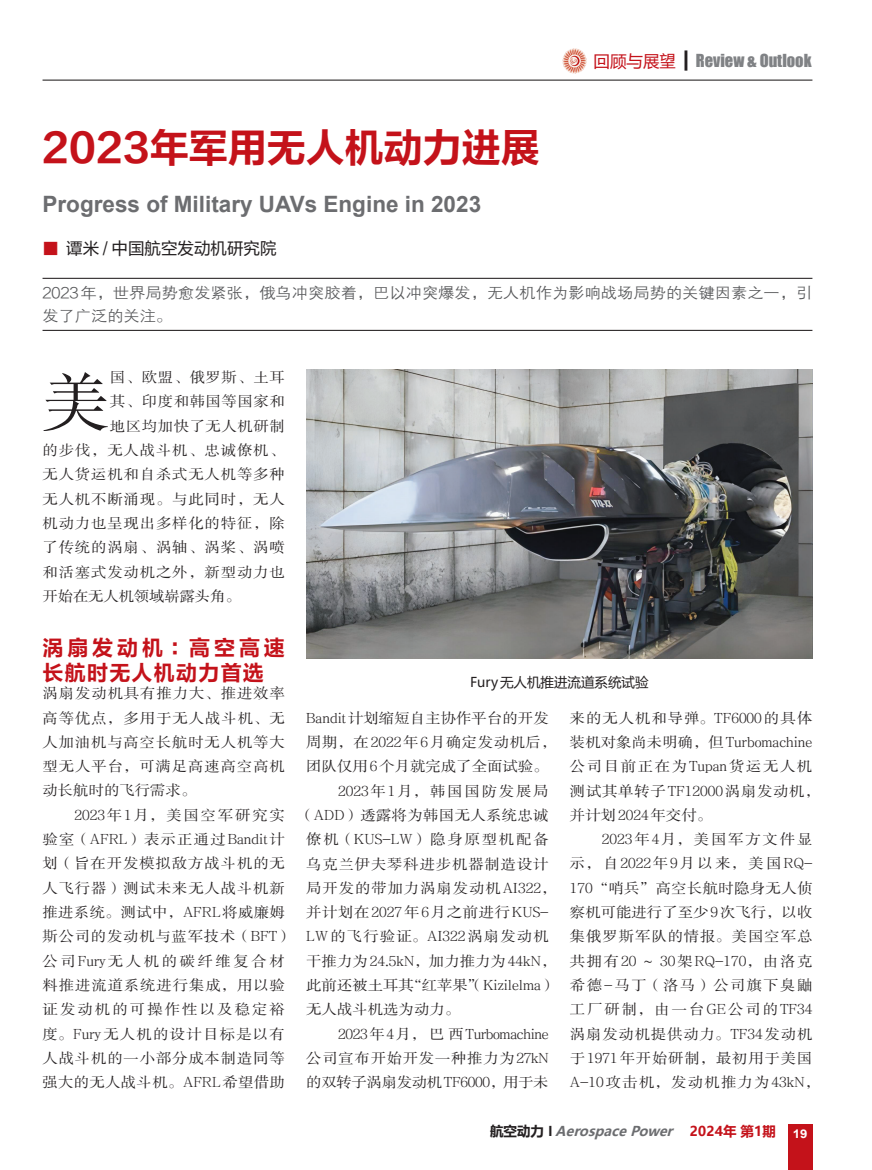
<style>
.page{position:relative;width:872px;height:1170px;background:#fff}
.page>*{position:absolute;margin:0;border:0;box-sizing:border-box;transform-origin:0 0}
.t1{font:62.85px "FZSSJW GB1 0";color:#231f20;scale:1.08 1}
.t2{font:39px "FZLTCHJW GB1 0";color:#c4121a}
.t3{font:700 22.5px "Arial";color:#6c6d70}
.t4{font:21px/24.3px "FZLTCHJW GB1 0";letter-spacing:.06em;color:#c4121a}
.t5{font:16.5px "Impact";color:#808285}
.t6{font:16.5px "FZLTHJW GB1 0";color:#231f20}
.t7{font:15px/22.5px "FZZDXJW GB1 0";letter-spacing:.005em;color:#57585a;scale:1.08 1}
.t8{font:14.25px/24.3px "FZSSJW GB1 0";letter-spacing:.05em;color:#231f20;scale:1.08 1}
.t9{font:14.25px/24.3px "FZSSJW GB1 0";color:#231f20;scale:1.08 1}
.t10{font:14.25px "FZSSJW GB1 0";letter-spacing:-.02em;color:#231f20;scale:1.08 1}
.t11{font:14.25px "FZSSJW GB1 0";letter-spacing:.115em;color:#231f20;scale:1.08 1}
.t12{font:14.25px "FZSSJW GB1 0";letter-spacing:.005em;color:#231f20;scale:1.08 1}
.t13{font:14.25px "FZSSJW GB1 0";letter-spacing:.07em;color:#231f20;scale:1.08 1}
.t14{font:14.25px "FZSSJW GB1 0";letter-spacing:.02em;color:#231f20;scale:1.08 1}
.t15{font:14.25px "FZSSJW GB1 0";letter-spacing:-.01em;color:#231f20;scale:1.08 1}
.t16{font:italic 700 13.5px "Microsoft Ya Hei";color:#6c6d70}
.t17{font:13.5px "Microsoft Ya Hei";color:#231f20}
.s1{color:#c4121a}
.s2{font-family:"Microsoft Ya Hei";color:#c4121a}
.s3{font-family:"Microsoft Ya Hei";color:#231f20}
.s4{font-style:normal;color:#231f20}
.s5{font-style:normal;color:#c4121a}
</style>
<div class="page">
<div style="left:787px;top:1124px;width:25px;height:45px;background:#c4121a"></div>
<hr style="left:43px;top:80px;width:769px;height:1px;background:#231f20">
<img style="left:562px;top:49px;width:25px;height:24px">
<hr style="left:43px;top:278px;width:769px;height:1px;background:#231f20">
<hr style="left:43px;top:330px;width:769px;height:1px;background:#231f20">
<img style="left:306px;top:370px;width:506px;height:288px">
<h2 class="t2" style="left:43px;top:126px;width:499px">2023年军用无人机动力进展</h2>
<h3 class="t3" style="left:43px;top:188px;width:440px">Progress of Military UAVs Engine in 2023</h3>
<p class="t6" style="left:43px;top:240px;width:236px"><span class="s1">■</span> 谭米 / 中国航空发动机研究院</p>
<p class="t5" style="left:593px;top:48px;width:219px"><span class="s2">回顾与展望</span> <span class="s3">┃</span> Review &amp; Outlook</p>
<p class="t7" style="left:43px;top:282px;width:714px">2023年，世界局势愈发紧张，俄乌冲突胶着，巴以冲突爆发，无人机作为影响战场局势的关键因素之一，引发了广泛的关注。</p>
<h1 class="t1" style="left:43px;top:369px;width:64px">美</h1>
<p class="t8" style="left:110px;top:365px;width:164px">国、欧盟、俄罗斯、土耳</p>
<p class="t8" style="left:110px;top:390px;width:164px">其、印度和韩国等国家和</p>
<p class="t8" style="left:110px;top:414px;width:164px">地区均加快了无人机研制</p>
<p class="t8" style="left:43px;top:438px;width:226px">的步伐，无人战斗机、忠诚僚机、</p>
<p class="t8" style="left:43px;top:462px;width:226px">无人货运机和自杀式无人机等多种</p>
<p class="t8" style="left:43px;top:487px;width:226px">无人机不断涌现。与此同时，无人</p>
<p class="t8" style="left:43px;top:511px;width:226px">机动力也呈现出多样化的特征，除</p>
<p class="t8" style="left:43px;top:535px;width:226px">了传统的涡扇、涡轴、涡桨、涡喷</p>
<p class="t8" style="left:43px;top:560px;width:226px">和活塞式发动机之外，新型动力也</p>
<p class="t15" style="left:43px;top:588px;width:185px">开始在无人机领域崭露头角。</p>
<h3 class="t4" style="left:43px;top:637px;width:244px">涡扇发动机：高空高速长航时无人机动力首选</h3>
<p class="t8" style="left:43px;top:681px;width:226px;text-align:justify">涡扇发动机具有推力大、推进效率高等优点，多用于无人战斗机、无人加油机与高空长航时无人机等大型无人平台，可满足高速高空高机动长航时的飞行需求。</p>
<p class="t8" style="left:43px;top:803px;width:233px;text-indent:32px">2023年1月，美国空军研究实验室（AFRL）表示正通过 Bandit 计划（旨在开发模拟敌方战斗机的无人飞行器）测试未来无人战斗机新推进系统。测试中，AFRL将威廉姆斯公司的发动机与蓝军技术（BFT）公司Fury无人机的碳纤维复合材料推进流道系统进行集成，用以验证发动机的可操作性以及稳定裕度。Fury无人机的设计目标是以有人战斗机的一小部分成本制造同等强大的无人战斗机。AFRL希望借助</p>
<p class="t17" style="left:470px;top:673px;width:180px">Fury无人机推进流道系统试验</p>
<p class="t12" style="left:306px;top:710px;width:226px">Bandit 计划缩短自主协作平台的开发</p>
<p class="t8" style="left:306px;top:730px;width:233px">周期，在2022年6月确定发动机后，</p>
<p class="t9" style="left:306px;top:754px;width:226px">团队仅用 6 个月就完成了全面试验。</p>
<p class="t11" style="left:338px;top:783px;width:196px">2023年1月，韩国国防发展局</p>
<p class="t14" style="left:298px;top:807px;width:233px">（ADD）透露将为韩国无人系统忠诚</p>
<p class="t11" style="left:306px;top:831px;width:226px">僚机（KUS-LW）隐身原型机配备</p>
<p class="t8" style="left:306px;top:851px;width:226px">乌克兰伊夫琴科进步机器制造设计</p>
<p class="t8" style="left:306px;top:876px;width:233px">局开发的带加力涡扇发动机AI322，</p>
<p class="t8" style="left:306px;top:900px;width:226px">并计划在2027年6月之前进行KUS-</p>
<p class="t13" style="left:306px;top:929px;width:226px">LW的飞行验证。AI322涡扇发动机</p>
<p class="t9" style="left:306px;top:949px;width:233px">干推力为 24.5kN，加力推力为 44kN，</p>
<p class="t9" style="left:306px;top:973px;width:233px">此前还被土耳其“红苹果”（Kizilelma）</p>
<p class="t9" style="left:306px;top:997px;width:144px">无人战斗机选为动力。</p>
<p class="t10" style="left:338px;top:1026px;width:196px">2023年4月，巴西Turbomachine</p>
<p class="t8" style="left:306px;top:1046px;width:226px">公司宣布开始开发一种推力为27kN</p>
<p class="t10" style="left:306px;top:1074px;width:226px">的双转子涡扇发动机TF6000，用于未</p>
<p class="t9" style="left:570px;top:706px;width:233px">来的无人机和导弹。TF6000的具体装机对象尚未明确，但 Turbomachine公司目前正在为Tupan货运无人机测试其单转子TF12000涡扇发动机，并计划 2024 年交付。</p>
<p class="t8" style="left:570px;top:827px;width:233px;text-indent:32px">2023年4月，美国军方文件显示，自2022年9月以来，美国RQ-<br>170“哨兵”高空长航时隐身无人侦察机可能进行了至少 9 次飞行，以收集俄罗斯军队的情报。美国空军总共拥有20 ～ 30架RQ-170，由洛克希德-马丁（洛马）公司旗下臭鼬工厂研制，由一台GE公司的TF34涡扇发动机提供动力。TF34发动机于1971年开始研制，最初用于美国<br>A-10攻击机，发动机推力为43kN，</p>
<p class="t16" style="left:490px;top:1121px;width:319px"><span class="s4">航空动力 I</span> AerospacePower <span class="s5">2 0 2 4 年 第 1 期</span> <sub>1</sub> <sub>9</sub></p>
</div>
